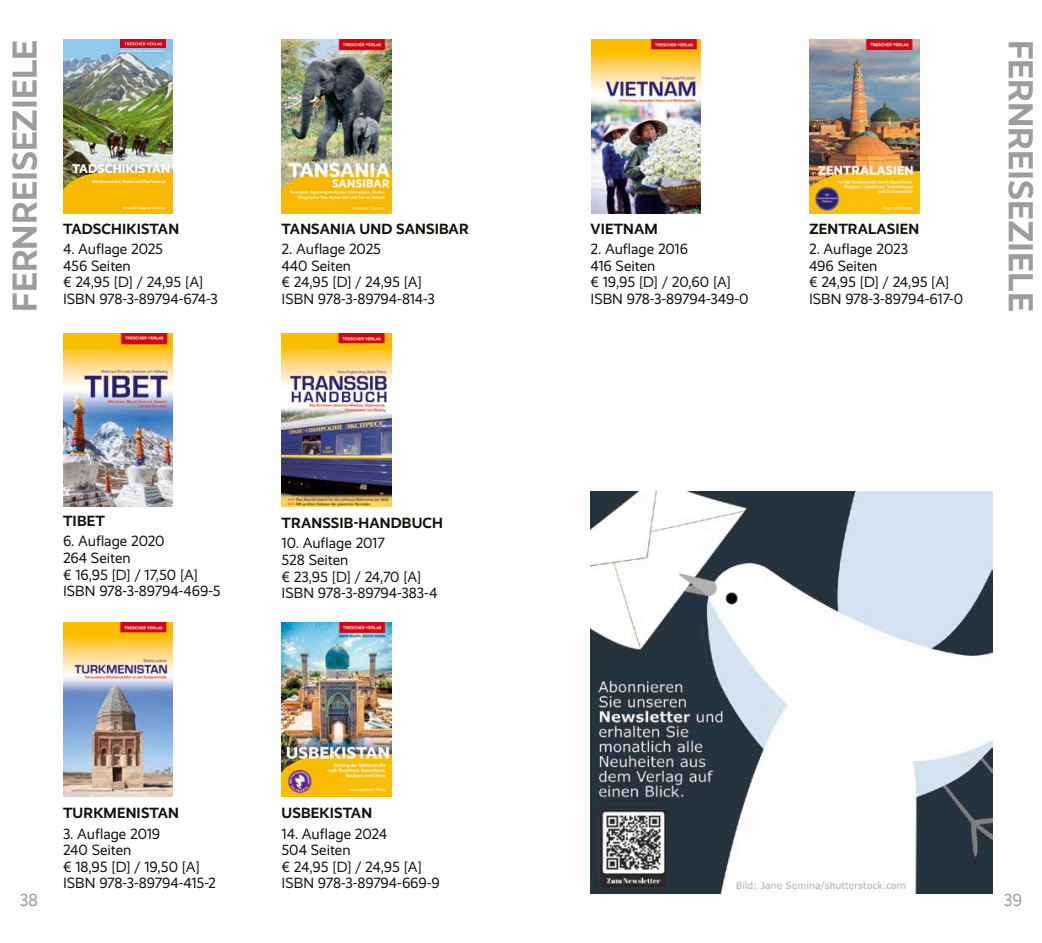
<style>
.page{position:relative;width:1042px;height:943px;background:#fff}
.page>*{position:absolute;margin:0;border:0;box-sizing:border-box;transform-origin:0 0}
.t1{font:700 35px "Realist";color:#9c9d9d}
.t2{font:17.5px "Realist";color:#9c9d9d}
.t3{font:14.88px/16.6px "Realist";color:#10120c}
.t4{font:700 14.88px "Realist";letter-spacing:.01em;color:#10120c}
.t5{font:800 12.6px "Realist";color:#fff}
.t6{font:700 4.2px "Realist";letter-spacing:.01em;color:#fff}
.t7{font:500 3.5px "Realist";letter-spacing:.01em;color:#fff}
.t8{font:500 2.98px "Realist";letter-spacing:.01em;color:#fff}
.t9{font:700 2.98px "Realist";letter-spacing:.02em;color:#fff}
</style>
<div class="page">
<img style="left:282px;top:333px;width:109px;height:174px">
<img style="left:63px;top:623px;width:110px;height:173px">
<img style="left:282px;top:40px;width:109px;height:173px">
<img style="left:64px;top:40px;width:109px;height:118px">
<svg style="left:64px;top:158px;width:109px;height:55px;background:#e2b127"></svg>
<svg style="left:120px;top:40px;width:46px;height:8px"></svg>
<svg style="left:124px;top:42px;width:38px;height:3px"></svg>
<div style="left:119px;top:48px;width:49px;height:6px;background:#10120c;opacity:.41"></div>
<img style="left:63px;top:333px;width:110px;height:174px">
<img style="left:810px;top:40px;width:109px;height:173px">
<img style="left:591px;top:40px;width:109px;height:173px">
<img style="left:282px;top:623px;width:109px;height:173px">
<img style="left:590px;top:491px;width:402px;height:402px">
<h1 class="t1" style="left:4px;top:311px;width:273px;rotate:-90deg">FERNREISEZIELE</h1>
<p class="t8" style="left:122px;top:49px;width:44px">MEHR WISSEN. BESSER REISEN.</p>
<p class="t9" style="left:121px;top:49px;width:48px">MEHR WISSEN. BESSER REISEN.</p>
<p class="t5" style="left:72px;top:161px;width:100px">TADSCHIKISTAN</p>
<p class="t6" style="left:92px;top:179px;width:75px">Mit Duschanbe, Pamir und Fan-Gebirge</p>
<p class="t7" style="left:122px;top:205px;width:46px">Sonja Bill, Dagmar Schreiber</p>
<p class="t4" style="left:63px;top:220px;width:117px">TADSCHIKISTAN</p>
<p class="t3" style="left:63px;top:241px;width:156px">4. Auflage 2025<br>456 Seiten<br>€ 24,95 [D] / 24,95 [A]<br>ISBN 978-3-89794-674-3</p>
<p class="t4" style="left:282px;top:220px;width:189px">TANSANIA UND SANSIBAR</p>
<p class="t3" style="left:282px;top:241px;width:155px">2. Auflage 2025<br>440 Seiten<br>€ 24,95 [D] / 24,95 [A]<br>ISBN 978-3-89794-814-3</p>
<p class="t4" style="left:63px;top:512px;width:43px">TIBET</p>
<p class="t3" style="left:63px;top:533px;width:159px">6. Auflage 2020<br>264 Seiten<br>€ 16,95 [D] / 17,50 [A]<br>ISBN 978-3-89794-469-5</p>
<p class="t4" style="left:282px;top:514px;width:163px">TRANSSIB-HANDBUCH</p>
<p class="t3" style="left:282px;top:535px;width:157px">10. Auflage 2017<br>528 Seiten<br>€ 23,95 [D] / 24,70 [A]<br>ISBN 978-3-89794-383-4</p>
<p class="t4" style="left:63px;top:804px;width:117px">TURKMENISTAN</p>
<p class="t3" style="left:63px;top:825px;width:154px">3. Auflage 2019<br>240 Seiten<br>€ 18,95 [D] / 19,50 [A]<br>ISBN 978-3-89794-415-2</p>
<p class="t4" style="left:282px;top:804px;width:92px">USBEKISTAN</p>
<p class="t3" style="left:282px;top:825px;width:160px">14. Auflage 2024<br>504 Seiten<br>€ 24,95 [D] / 24,95 [A]<br>ISBN 978-3-89794-669-9</p>
<p class="t4" style="left:590px;top:220px;width:69px">VIETNAM</p>
<p class="t3" style="left:590px;top:241px;width:159px">2. Auflage 2016<br>416 Seiten<br>€ 19,95 [D] / 20,60 [A]<br>ISBN 978-3-89794-349-0</p>
<p class="t4" style="left:809px;top:220px;width:112px">ZENTRALASIEN</p>
<p class="t3" style="left:809px;top:241px;width:156px">2. Auflage 2023<br>496 Seiten<br>€ 24,95 [D] / 24,95 [A]<br>ISBN 978-3-89794-617-0</p>
<h1 class="t1" style="left:1041px;top:40px;width:273px;rotate:90deg">FERNREISEZIELE</h1>
<p class="t2" style="left:20px;top:889px;width:20px">38</p>
<p class="t2" style="left:1004px;top:889px;width:20px">39</p>
</div>
